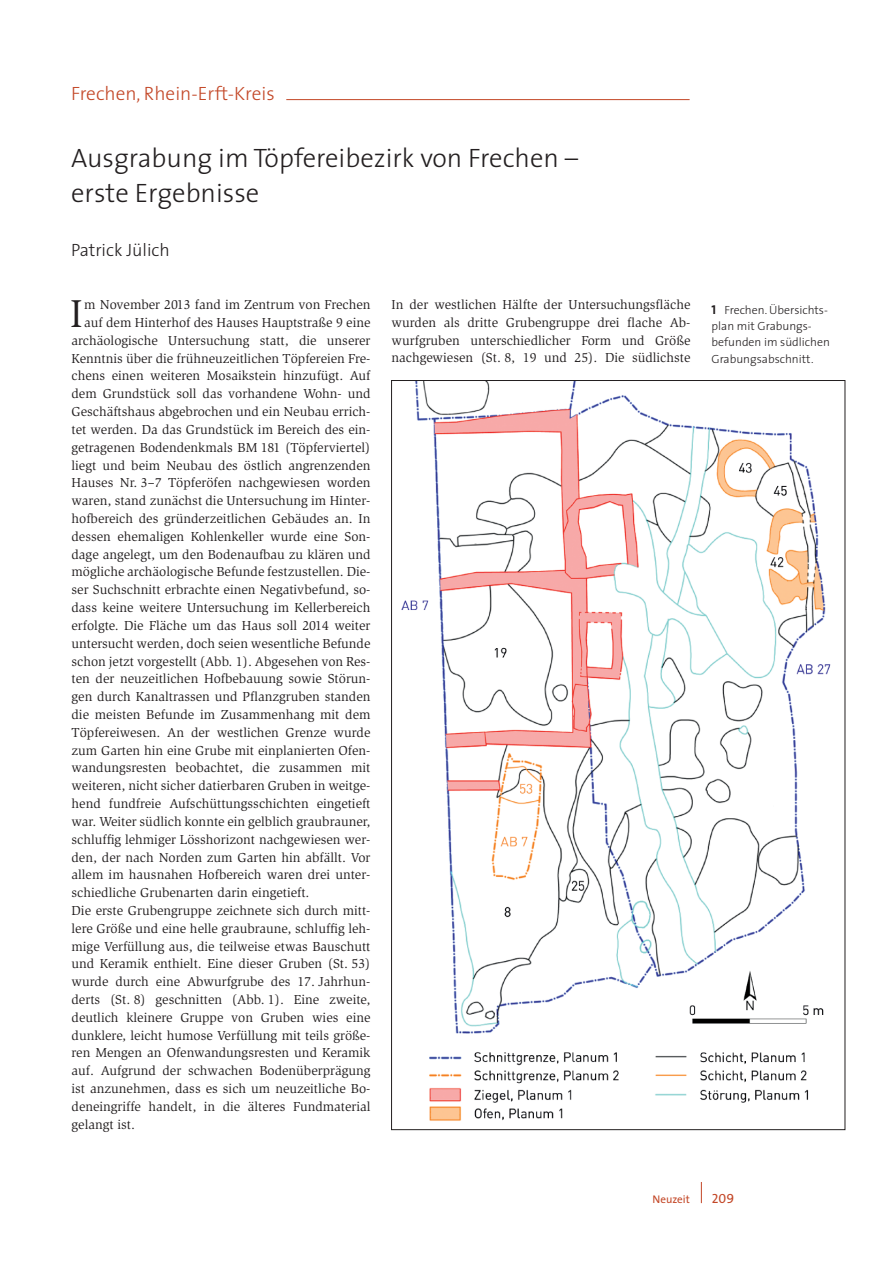
<style>
.page{position:relative;width:893px;height:1263px;background:#fff}
.page>*{position:absolute;margin:0;border:0;box-sizing:border-box;transform-origin:0 0}
.t1{font:39.9px "Slimbach";color:#231f20}
.t2{font:300 26.7px/35.7px "The Sans";color:#231f20}
.t3{font:300 19.35px "The Sans";color:#c34727}
.t4{font:300 17.85px "The Sans";color:#231f20}
.t5{font:13.35px/17.9px "Slimbach";color:#231f20;text-align:justify}
.t6{font:13.35px "The Sans Caps";color:#c34727}
.t7{font:300 11.85px/16.4px "The Sans";color:#231f20}
.t8{font:11.1px "The Sans";color:#c34727}
.s1{font-family:"The Sans Bold Caps";font-weight:400;font-size:12.9px}
</style>
<div class="page">
<svg style="left:701px;top:1182px;width:1px;height:21px"></svg>
<img style="left:401px;top:382px;width:430px;height:739px">
<hr style="left:286px;top:99px;width:404px;height:1px;background:#c34727">
<h3 class="t3" style="left:71px;top:86px;width:205px">Frechen, Rhein-Erft-Kreis</h3>
<h2 class="t2" style="left:71px;top:142px;width:508px">Ausgrabung im Töpfereibezirk von Frechen – erste Ergebnisse</h2>
<h3 class="t4" style="left:71px;top:243px;width:100px">Patrick Jülich</h3>
<h1 class="t1" style="left:70px;top:298px;width:14px">I</h1>
<p class="t5" style="left:84px;top:297px;width:288px">m November 2013 fand im Zentrum von Frechen</p>
<p class="t5" style="left:84px;top:315px;width:288px">auf dem Hinterhof des Hauses Hauptstraße 9 eine</p>
<p class="t5" style="left:72px;top:332px;width:300px">archäologische Untersuchung statt, die unserer</p>
<p class="t5" style="left:72px;top:350px;width:300px">Kenntnis über die frühneuzeitlichen Töpfereien Fre-</p>
<p class="t5" style="left:72px;top:368px;width:300px">chens einen weiteren Mosaikstein hinzufügt. Auf</p>
<p class="t5" style="left:72px;top:386px;width:300px">dem Grundstück soll das vorhandene Wohn- und</p>
<p class="t5" style="left:72px;top:404px;width:300px">Geschäftshaus abgebrochen und ein Neubau errich-</p>
<p class="t5" style="left:72px;top:422px;width:300px">tet werden. Da das Grundstück im Bereich des ein-</p>
<p class="t5" style="left:72px;top:439px;width:300px">getragenen Bodendenkmals BM 181 (Töpferviertel)</p>
<p class="t5" style="left:72px;top:457px;width:300px">liegt und beim Neubau des östlich angrenzenden</p>
<p class="t5" style="left:72px;top:475px;width:300px">Hauses Nr. 3–7 Töpferöfen nachgewiesen worden</p>
<p class="t5" style="left:72px;top:493px;width:300px">waren, stand zunächst die Untersuchung im Hinter-</p>
<p class="t5" style="left:72px;top:511px;width:300px">hofbereich des gründerzeitlichen Gebäudes an. In</p>
<p class="t5" style="left:72px;top:528px;width:300px">dessen ehemaligen Kohlenkeller wurde eine Son-</p>
<p class="t5" style="left:72px;top:546px;width:300px">dage angelegt, um den Bodenaufbau zu klären und</p>
<p class="t5" style="left:72px;top:564px;width:300px">mögliche archäologische Befunde festzustellen. Die-</p>
<p class="t5" style="left:72px;top:582px;width:300px">ser Suchschnitt erbrachte einen Negativbefund, so-</p>
<p class="t5" style="left:72px;top:600px;width:300px">dass keine weitere Untersuchung im Kellerbereich</p>
<p class="t5" style="left:72px;top:618px;width:300px">erfolgte. Die Fläche um das Haus soll 2014 weiter</p>
<p class="t5" style="left:72px;top:635px;width:300px">untersucht werden, doch seien wesentliche Befunde</p>
<p class="t5" style="left:72px;top:653px;width:300px">schon jetzt vorgestellt (Abb. 1). Abgesehen von Res-</p>
<p class="t5" style="left:72px;top:671px;width:300px">ten der neuzeitlichen Hofbebauung sowie Störun-</p>
<p class="t5" style="left:72px;top:689px;width:300px">gen durch Kanaltrassen und Pflanzgruben standen</p>
<p class="t5" style="left:72px;top:707px;width:300px">die meisten Befunde im Zusammenhang mit dem</p>
<p class="t5" style="left:72px;top:724px;width:300px">Töpfereiwesen. An der westlichen Grenze wurde</p>
<p class="t5" style="left:72px;top:742px;width:300px">zum Garten hin eine Grube mit einplanierten Ofen-</p>
<p class="t5" style="left:72px;top:760px;width:300px">wandungsresten beobachtet, die zusammen mit</p>
<p class="t5" style="left:72px;top:778px;width:300px">weiteren, nicht sicher datierbaren Gruben in weitge-</p>
<p class="t5" style="left:72px;top:796px;width:300px">hend fundfreie Aufschüttungsschichten eingetieft</p>
<p class="t5" style="left:72px;top:813px;width:300px">war. Weiter südlich konnte ein gelblich graubrauner,</p>
<p class="t5" style="left:72px;top:831px;width:300px">schluffig lehmiger Lösshorizont nachgewiesen wer-</p>
<p class="t5" style="left:72px;top:849px;width:300px">den, der nach Norden zum Garten hin abfällt. Vor</p>
<p class="t5" style="left:72px;top:867px;width:300px">allem im hausnahen Hofbereich waren drei unter-</p>
<p class="t5" style="left:72px;top:885px;width:239px">schiedliche Grubenarten darin eingetieft.</p>
<p class="t5" style="left:72px;top:903px;width:300px">Die erste Grubengruppe zeichnete sich durch mitt-</p>
<p class="t5" style="left:72px;top:920px;width:300px">lere Größe und eine helle graubraune, schluffig leh-</p>
<p class="t5" style="left:72px;top:938px;width:300px">mige Verfüllung aus, die teilweise etwas Bauschutt</p>
<p class="t5" style="left:72px;top:956px;width:300px">und Keramik enthielt. Eine dieser Gruben (St. 53)</p>
<p class="t5" style="left:72px;top:974px;width:300px">wurde durch eine Abwurfgrube des 17. Jahrhun-</p>
<p class="t5" style="left:72px;top:992px;width:300px">derts (St. 8) geschnitten (Abb. 1). Eine zweite,</p>
<p class="t5" style="left:72px;top:1009px;width:300px">deutlich kleinere Gruppe von Gruben wies eine</p>
<p class="t5" style="left:72px;top:1027px;width:300px">dunklere, leicht humose Verfüllung mit teils größe-</p>
<p class="t5" style="left:72px;top:1045px;width:300px">ren Mengen an Ofenwandungsresten und Keramik</p>
<p class="t5" style="left:72px;top:1063px;width:300px">auf. Aufgrund der schwachen Bodenüberprägung</p>
<p class="t5" style="left:72px;top:1081px;width:300px">ist anzunehmen, dass es sich um neuzeitliche Bo-</p>
<p class="t5" style="left:72px;top:1099px;width:300px">deneingriffe handelt, in die älteres Fundmaterial</p>
<p class="t5" style="left:72px;top:1116px;width:65px">gelangt ist.</p>
<p class="t5" style="left:391px;top:297px;width:300px">In der westlichen Hälfte der Untersuchungsfläche wurden als dritte Grubengruppe drei flache Ab&shy;wurfgruben unterschiedlicher Form und Größe nachgewiesen (St. 8, 19 und 25). Die südlichste</p>
<p class="t7" style="left:711px;top:303px;width:120px"><span class="s1">1</span> Frechen. Übersichts&shy;plan mit Grabungs&shy;befunden im südlichen<br>Grabungsabschnitt.</p>
<p class="t8" style="left:652px;top:1195px;width:39px">Neuzeit</p>
<p class="t6" style="left:712px;top:1194px;width:24px">209</p>
</div>
